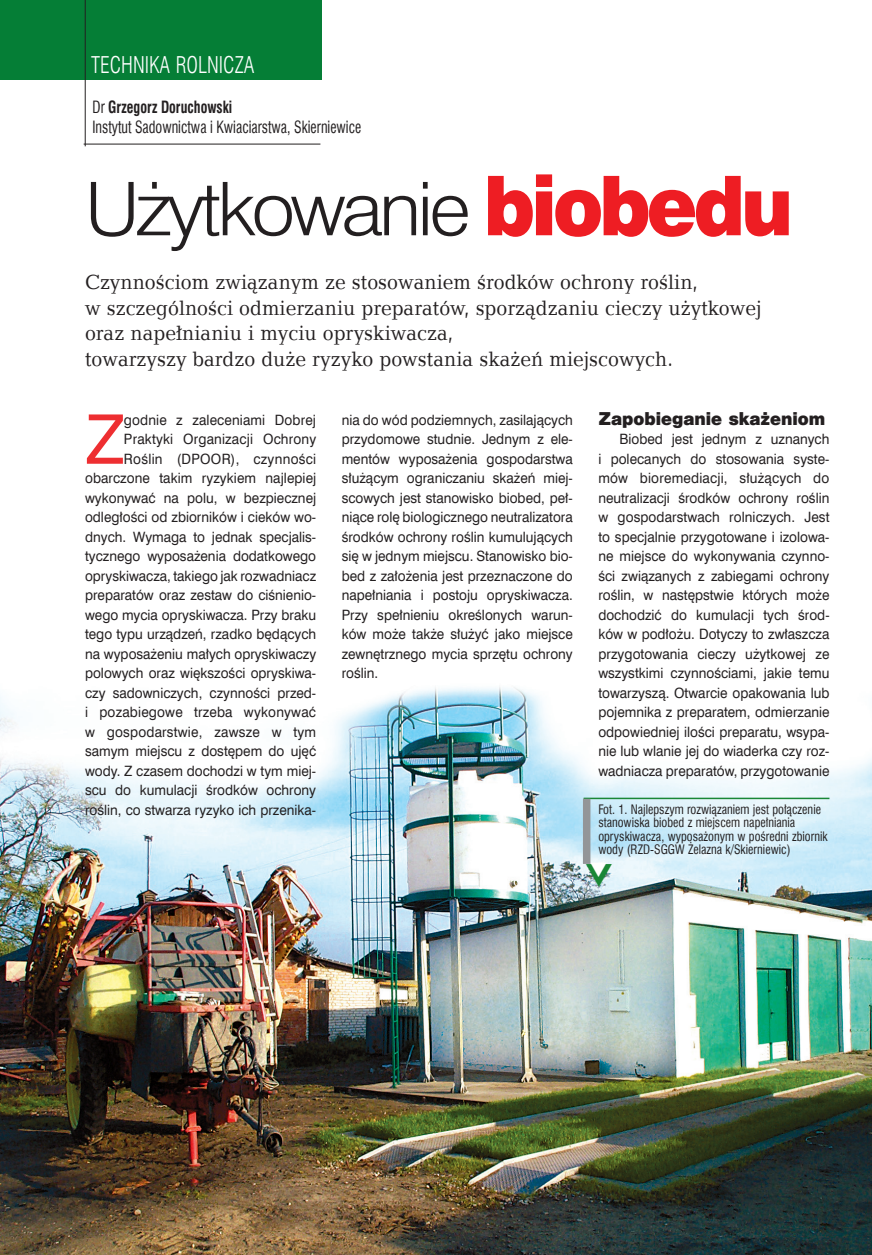
<style>
.page{position:relative;width:872px;height:1255px;background:#fff}
.page>*{position:absolute;margin:0;border:0;box-sizing:border-box;transform-origin:0 0}
.t1{font:74.1px "Swis 721 Lt EU";letter-spacing:-.05em;color:#231f20;scale:1.05 1}
.t2{font:68.55px "Swis 721 EU";color:#ee2e31;scale:.95 1}
.t3{font:22.5px "Swis 721 Lt Cn EU";color:#fff;scale:.94 1}
.t4{font:21px/25.5px "Candida EU";color:#231f20;scale:.95 1}
.t5{font:16.5px/19.8px "Swis 721 Cn EU";color:#231f20;scale:.85 1}
.t6{font:16.5px "Swis 721 Blk 2 EU";color:#231f20}
.t7{font:14.25px/19.5px "Swis 721 EU";color:#231f20;text-align:justify;scale:.95 1}
.t8{font:12.75px/13.5px "Swis 721 Cn EU";color:#231f20;scale:.95 1}
.s1{font-weight:700}
.s2{font-family:"Swis 721 Blk EU";font-size:82.5px;color:#ee1d23}
</style>
<div class="page">
<div style="left:0;top:0;width:321px;height:79px;background:#057e36"></div>
<hr style="left:84px;top:144px;width:236px;height:1px;background:#231f20">
<hr style="left:85px;top:0;width:1px;height:146px;background:#231f20">
<img style="left:0;top:687px;width:872px;height:567px">
<hr style="left:583px;top:797px;width:246px;height:2px;background:#198736">
<div style="left:583px;top:798px;width:7px;height:65px;background:#939598"></div>
<svg style="left:586px;top:862px;width:26px;height:25px"></svg>
<h3 class="t3" style="left:91px;top:51px;width:175px">TECHNIKA ROLNICZA</h3>
<p class="t5" style="left:93px;top:97px;width:318px">Dr <span class="s1">Grzegorz Doruchowski<br></span>Instytut Sadownictwa i Kwiaciarstwa, Skierniewice</p>
<h1 class="t1" style="left:85px;top:164px;width:676px">Użytkowanie <span class="s2">biobedu</span></h1>
<p class="t4" style="left:85px;top:269px;width:713px">Czynnościom związanym ze stosowaniem środków ochrony roślin,<br>w szczególności odmierzaniu preparatów, sporządzaniu cieczy użytkowej oraz napełnianiu i myciu opryskiwacza,<br>towarzyszy bardzo duże ryzyko powstania skażeń miejscowych.</p>
<p class="t7" style="left:85px;top:410px;width:245px;text-align:right">godnie z zaleceniami Dobrej Praktyki Organizacji Ochrony Roślin (DPOOR), czynności obarczone takim ryzykiem najlepiej wykonywać na polu, w bezpiecznej odległości od zbiorników i cieków wo&shy;dnych. Wymaga to jednak specjalis&shy;tycznego wyposażenia dodatkowego opryskiwacza, takiego jak rozwadniacz preparatów oraz zestaw do ciśnienio&shy;wego mycia opryskiwacza. Przy braku tego typu urządzeń, rzadko będących na wyposażeniu małych opryskiwaczy polowych oraz większości opryskiwa&shy;czy sadowniczych, czynności przed&shy;i pozabiegowe trzeba wykonywać w gospodarstwie, zawsze w tym samym miejscu z dostępem do ujęć wody. Z czasem dochodzi w tym miej&shy;scu do kumulacji środków ochrony roślin, co stwarza ryzyko ich przenika-</p>
<p class="t6" style="left:598px;top:407px;width:228px">Zapobieganie skażeniom</p>
<p class="t7" style="left:342px;top:410px;width:245px">nia do wód podziemnych, zasilających przydomowe studnie. Jednym z ele&shy;mentów wyposażenia gospodarstwa służącym ograniczaniu skażeń miej&shy;scowych jest stanowisko biobed, peł&shy;niące rolę biologicznego neutralizatora środków ochrony roślin kumulujących się w jednym miejscu. Stanowisko bio&shy;bed z założenia jest przeznaczone do napełniania i postoju opryskiwacza.<br>Przy spełnieniu określonych warun&shy;ków może także służyć jako miejsce zewnętrznego mycia sprzętu ochrony roślin.</p>
<h2 class="t2" style="left:85px;top:397px;width:42px">Z</h2>
<p class="t7" style="left:598px;top:430px;width:245px;text-indent:21px">Biobed jest jednym z uznanych i polecanych do stosowania syste&shy;mów bioremediacji, służących do neutralizacji środków ochrony roślin w gospodarstwach rolniczych. Jest to specjalnie przygotowane i izolowa&shy;ne miejsce do wykonywania czynno&shy;ści związanych z zabiegami ochrony roślin, w następstwie których może dochodzić do kumulacji tych środ&shy;ków w podłożu. Dotyczy to zwłaszcza przygotowania cieczy użytkowej ze wszystkimi czynnościami, jakie temu towarzyszą. Otwarcie opakowania lub pojemnika z preparatem, odmierzanie odpowiedniej ilości preparatu, wsypa&shy;nie lub wlanie jej do wiaderka czy roz&shy;wadniacza preparatów, przygotowanie</p>
<p class="t8" style="left:598px;top:802px;width:243px">Fot. 1. Najlepszym rozwiązaniem jest połączenie stanowiska biobed z miejscem napełniania opryskiwacza, wyposażonym w pośredni zbiornik wody (RZD-SGGW Żelazna k/Skierniewic)</p>
</div>
